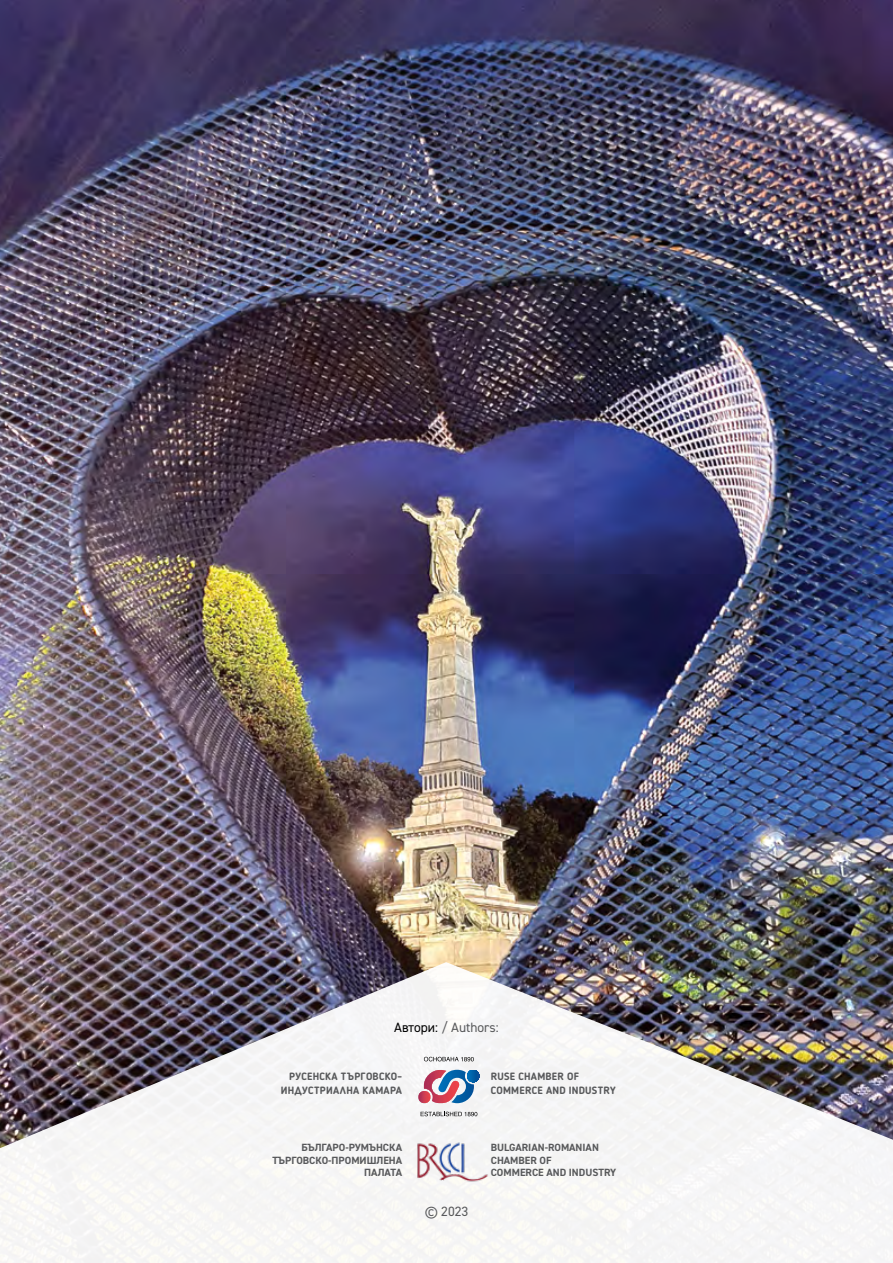
<style>
.page{position:relative;width:893px;height:1263px;background:#fff}
.page>*{position:absolute;margin:0;border:0;box-sizing:border-box;transform-origin:0 0}
.t1{font:13.5px "DIN2014";color:#58595b}
.t2{font:700 10.5px/12.6px "DIN2014";color:#58595b}
.t3{font:700 10.5px/13.5px "Blogger Sans";letter-spacing:.025em;color:#58595b;text-align:right}
.s1{color:#000}
</style>
<div class="page">
<img style="left:0;top:0;width:893px;height:962px">
<svg style="left:0;top:0;width:45px;height:405px;background:#504566"></svg>
<img style="left:0;top:962px;width:893px;height:301px">
<img style="left:408px;top:1140px;width:87px;height:46px">
<hr style="left:424px;top:1070px;width:1px;height:33px;background:#9e0032">
<hr style="left:425px;top:1070px;width:1px;height:33px;background:#9e0032">
<hr style="left:426px;top:1070px;width:1px;height:33px;background:#a00132">
<hr style="left:427px;top:1070px;width:1px;height:33px;background:#a10232">
<hr style="left:428px;top:1070px;width:1px;height:33px;background:#a30332">
<hr style="left:429px;top:1070px;width:1px;height:33px;background:#a60432">
<hr style="left:430px;top:1070px;width:1px;height:33px;background:#a80532">
<hr style="left:431px;top:1070px;width:1px;height:33px;background:#ab0732">
<hr style="left:432px;top:1070px;width:1px;height:33px;background:#ae0832">
<hr style="left:433px;top:1070px;width:1px;height:33px;background:#b10a32">
<hr style="left:434px;top:1070px;width:1px;height:33px;background:#b50c31">
<hr style="left:435px;top:1070px;width:1px;height:33px;background:#b80d31">
<hr style="left:436px;top:1070px;width:1px;height:33px;background:#bb0f31">
<hr style="left:437px;top:1070px;width:1px;height:33px;background:#bf1030">
<svg style="left:438px;top:1070px;width:42px;height:33px"></svg>
<svg style="left:418px;top:1091px;width:14px;height:12px"></svg>
<svg style="left:424px;top:1057px;width:50px;height:4px"></svg>
<svg style="left:421px;top:1112px;width:56px;height:4px"></svg>
<p class="t1" style="left:394px;top:1019px;width:106px"><span class="s1">Aвтори:</span> / Authors:</p>
<p class="t3" style="left:281px;top:1070px;width:123px">РУСЕНСКА ТЪРГОВСКО-<br>ИНДУСТРИАЛНА КАМАРА</p>
<p class="t3" style="left:491px;top:1070px;width:126px;text-align:left">RUSE CHAMBER OF<br>COMMERCE AND INDUSTRY</p>
<p class="t2" style="left:272px;top:1141px;width:131px;text-align:right">БЪЛГАРО-РУМЪНСКА<br>ТЪРГОВСКО-ПРОМИШЛЕНА<br>ПАЛАТА</p>
<p class="t1" style="left:425px;top:1203px;width:45px">© 2023</p>
<p class="t2" style="left:491px;top:1141px;width:127px">BULGARIAN-ROMANIAN<br>CHAMBER OF<br>COMMERCE AND INDUSTRY</p>
</div>
